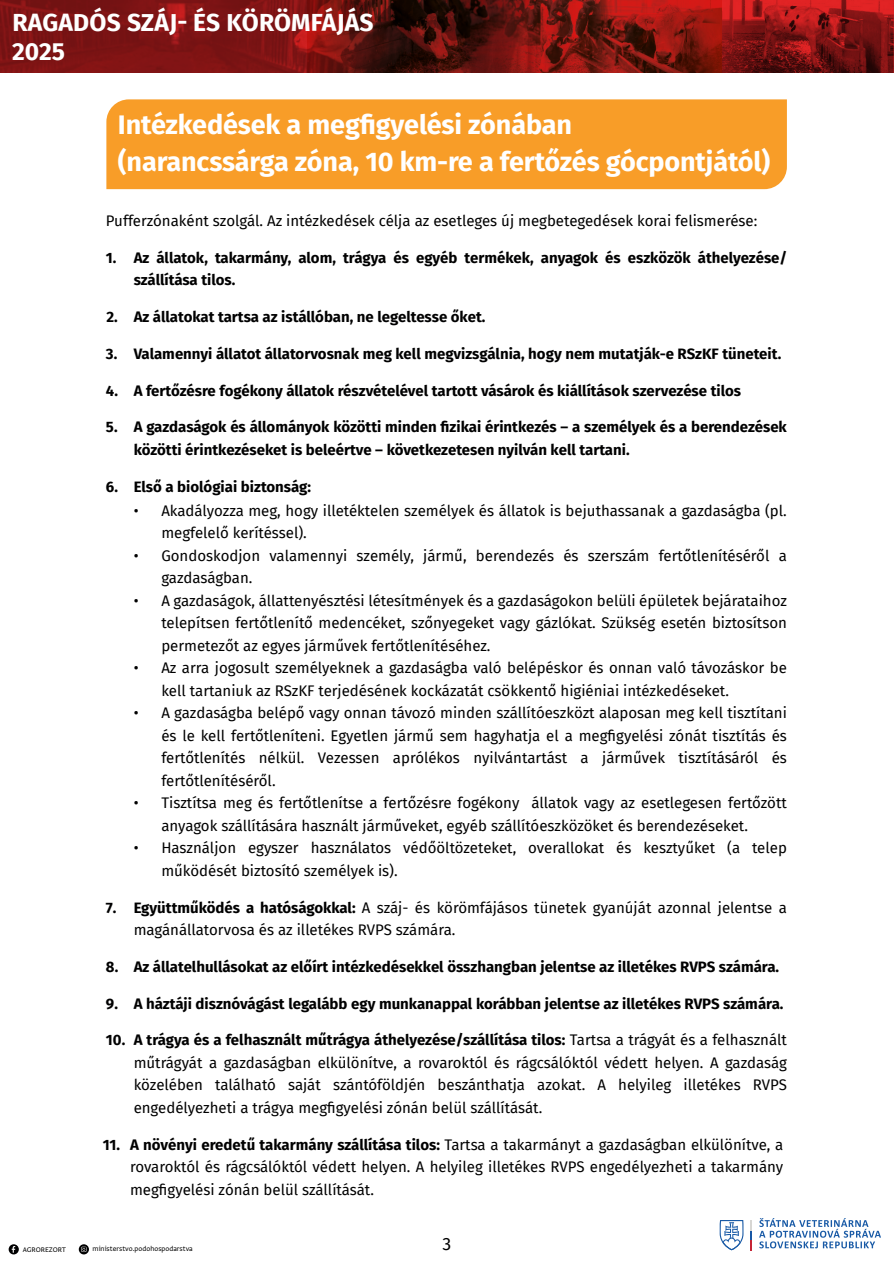
<style>
.page{position:relative;width:894px;height:1263px;background:#fff}
.page>*{position:absolute;margin:0;border:0;box-sizing:border-box;transform-origin:0 0}
.t1{font:700 27px/37.5px "Fira Sans";letter-spacing:-.005em;color:#fff}
.t2{font:700 24.6px/28.7px "Fira Sans";letter-spacing:.01em;color:#fff}
.t3{font:17.7px "Fira Sans";color:#000001}
.t4{font:15px/22.5px "Fira Sans";color:#000001}
.t5{font:700 15px/22.5px "Fira Sans";color:#000001}
.t6{font:7.95px "Greta Sans Std";color:#000001}
.s1{font-weight:700}
</style>
<div class="page">
<svg style="left:719px;top:1220px;width:24px;height:30px"></svg>
<svg style="left:750px;top:1220px;width:1px;height:30px"></svg>
<svg style="left:759px;top:1218px;width:121px;height:30px"></svg>
<svg style="left:9px;top:1244px;width:10px;height:10px"></svg>
<svg style="left:79px;top:1244px;width:10px;height:10px"></svg>
<img style="left:721px;top:0;width:172px;height:72px">
<img style="left:575px;top:0;width:146px;height:72px">
<img style="left:0;top:0;width:575px;height:72px">
<div style="left:106px;top:99px;width:680px;height:90px;background:#f89d28"></div>
<h2 class="t2" style="left:12px;top:9px;width:363px">RAGADÓS SZÁJ- ÉS KÖRÖMFÁJÁS<br>2025</h2>
<h1 class="t1" style="left:118px;top:106px;width:653px">Intézkedések a megfigyelési zónában<br>(narancssárga zóna, 10 km-re a fertőzés gócpontjától)</h1>
<p class="t4" style="left:106px;top:209px;width:652px">Pufferzónaként szolgál. Az intézkedések célja az esetleges új megbetegedések korai felismerése:</p>
<p class="t5" style="left:106px;top:246px;width:12px">1.</p>
<p class="t5" style="left:106px;top:306px;width:13px">2.</p>
<p class="t5" style="left:134px;top:246px;width:655px">Az állatok, takarmány, alom, trágya és egyéb termékek, anyagok és eszközök áthelyezése/ szállítása tilos.</p>
<p class="t5" style="left:134px;top:306px;width:353px">Az állatokat tartsa az istállóban, ne legeltesse őket.</p>
<p class="t5" style="left:106px;top:343px;width:676px">3. Valamennyi állatot állatorvosnak meg kell megvizsgálnia, hogy nem mutatják-e RSzKF tüneteit.</p>
<p class="t5" style="left:106px;top:379px;width:636px">4. A fertőzésre fogékony állatok részvételével tartott vásárok és kiállítások szervezése tilos</p>
<p class="t5" style="left:134px;top:416px;width:654px;text-indent:-28px">5. A gazdaságok és állományok közötti minden fizikai érintkezés – a személyek és a berendezések közötti érintkezéseket is beleértve – következetesen nyilván kell tartani.</p>
<p class="t5" style="left:106px;top:475px;width:206px">6. Első a biológiai biztonság:</p>
<p class="t4" style="left:161px;top:499px;width:626px;text-indent:-28px">• Akadályozza meg, hogy illetéktelen személyek és állatok is bejuthassanak a gazdaságba (pl. megfelelő kerítéssel).</p>
<p class="t4" style="left:161px;top:544px;width:626px;text-indent:-28px">• Gondoskodjon valamennyi személy, jármű, berendezés és szerszám fertőtlenítéséről a gazdaságban.</p>
<p class="t4" style="left:161px;top:589px;width:626px;text-align:justify;text-indent:-28px">• A gazdaságok, állattenyésztési létesítmények és a gazdaságokon belüli épületek bejárataihoz telepítsen fertőtlenítő medencéket, szőnyegeket vagy gázlókat. Szükség esetén biztosítson permetezőt az egyes járművek fertőtlenítéséhez.</p>
<p class="t4" style="left:161px;top:657px;width:626px;text-indent:-28px">• Az arra jogosult személyeknek a gazdaságba való belépéskor és onnan való távozáskor be kell tartaniuk az RSzKF terjedésének kockázatát csökkentő higiéniai intézkedéseket.</p>
<p class="t4" style="left:161px;top:702px;width:626px;text-align:justify;text-indent:-28px">• A gazdaságba belépő vagy onnan távozó minden szállítóeszközt alaposan meg kell tisztítani és le kell fertőtleníteni. Egyetlen jármű sem hagyhatja el a megfigyelési zónát tisztítás és fertőtlenítés nélkül. Vezessen aprólékos nyilvántartást a járművek tisztításáról és fertőtlenítéséről.</p>
<p class="t4" style="left:161px;top:792px;width:626px;text-indent:-28px">• Tisztítsa meg és fertőtlenítse a fertőzésre fogékony állatok vagy az esetlegesen fertőzött anyagok szállítására használt járműveket, egyéb szállítóeszközöket és berendezéseket.</p>
<p class="t4" style="left:161px;top:837px;width:626px;text-indent:-28px">• Használjon egyszer használatos védőöltözeteket, overallokat és kesztyűket (a telep működését biztosító személyek is).</p>
<p class="t4" style="left:134px;top:896px;width:654px;text-indent:-28px"><span class="s1">7. Együttműködés a hatóságokkal:</span> A száj- és körömfájásos tünetek gyanúját azonnal jelentse a magánállatorvosa és az illetékes RVPS számára.</p>
<p class="t5" style="left:106px;top:956px;width:674px">8. Az állatelhullásokat az előírt intézkedésekkel összhangban jelentse az illetékes RVPS számára.</p>
<p class="t5" style="left:106px;top:992px;width:678px">9. A háztáji disznóvágást legalább egy munkanappal korábban jelentse az illetékes RVPS számára.</p>
<p class="t4" style="left:134px;top:1029px;width:654px;text-align:justify;text-indent:-28px"><span class="s1">10. A trágya és a felhasznált műtrágya áthelyezése/szállítása tilos:</span> Tartsa a trágyát és a felhasznált műtrágyát a gazdaságban elkülönítve, a rovaroktól és rágcsálóktól védett helyen. A gazdaság közelében található saját szántóföldjén beszánthatja azokat. A helyileg illetékes RVPS engedélyezheti a trágya megfigyelési zónán belül szállítását.</p>
<p class="t4" style="left:130px;top:1133px;width:654px;text-align:justify;text-indent:-27px"><span class="s1">11. A növényi eredetű takarmány szállítása tilos:</span> Tartsa a takarmányt a gazdaságban elkülönítve, a rovaroktól és rágcsálóktól védett helyen. A helyileg illetékes RVPS engedélyezheti a takarmány megfigyelési zónán belül szállítását.</p>
<p class="t6" style="left:23px;top:1246px;width:45px">AGROREZORT</p>
<p class="t6" style="left:93px;top:1245px;width:102px">ministerstvo.podohospodarstva</p>
<p class="t3" style="left:442px;top:1234px;width:10px">3</p>
</div>
